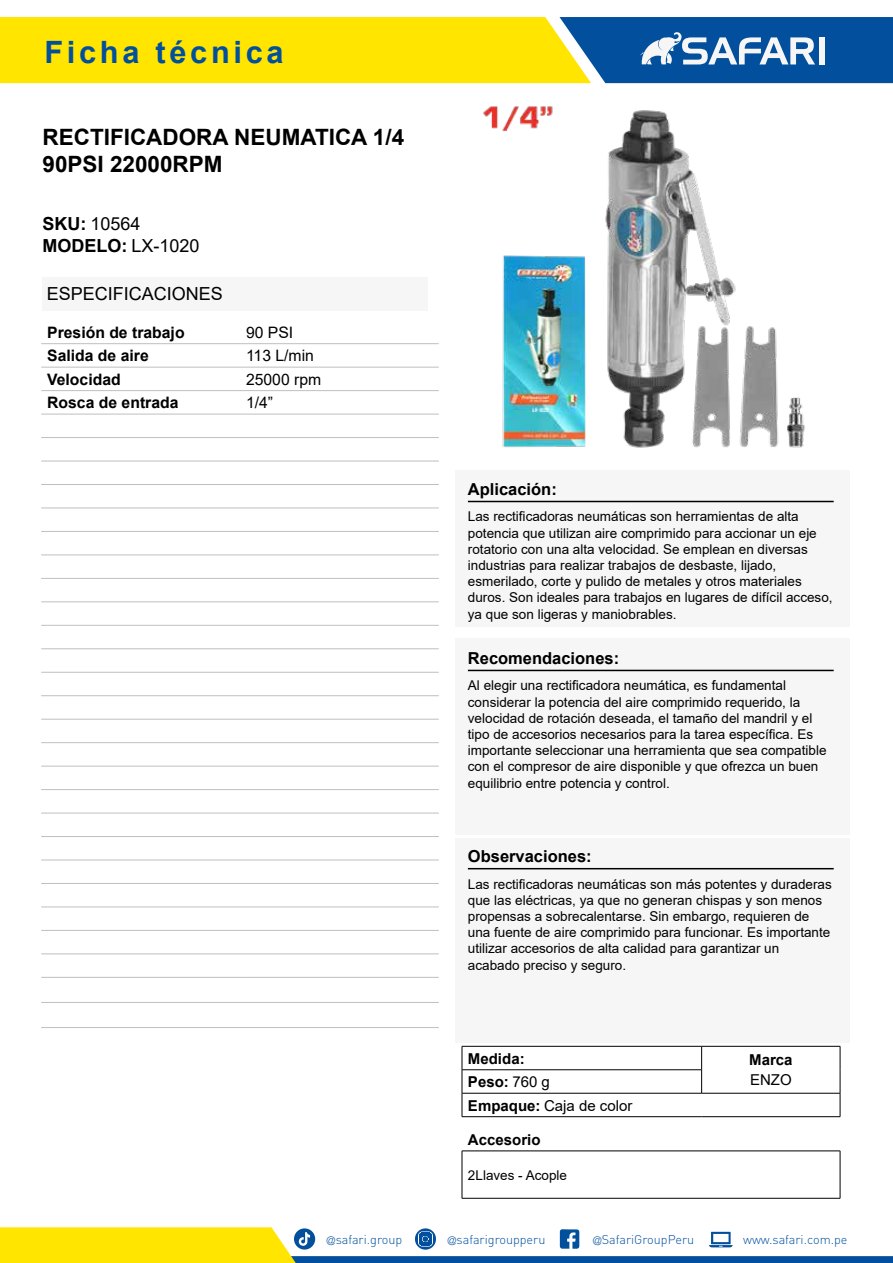
<style>
.page{position:relative;width:893px;height:1263px;background:#fff}
.page>*{position:absolute;margin:0;border:0;box-sizing:border-box;transform-origin:0 0}
.t1{font:700 30.75px "Arial";letter-spacing:.12em;color:#02509d}
.t2{font:700 22.5px/27px "Arial";color:#000}
.t3{font:18px/21.9px "Arial";color:#000}
.t4{font:700 16.5px "Arial";color:#000}
.t5{font:700 15.75px "Arial";color:#000}
.t6{font:15.75px "Arial";color:#000}
.t7{font:700 15px "Arial";color:#000}
.t8{font:15px "Arial";color:#000}
.t9{font:13.5px/16.2px "Arial";color:#000}
.t10{font:300 12.6px "DIN";color:#02509d}
.s1{font-weight:700}
.s2{font-weight:400}
.s3{font-family:"Helvetica LT Std";font-stretch:condensed;font-size:11.25px}
</style>
<div class="page">
<svg style="left:0;top:1227px;width:893px;height:36px"></svg>
<svg style="left:0;top:17px;width:893px;height:66px;background:#b1b83e"></svg>
<div style="left:819px;top:37px;width:6px;height:27px;background:#f6f6f6"></div>
<div style="left:455px;top:470px;width:395px;height:157px;background:#f6f6f6"></div>
<hr style="left:468px;top:501px;width:366px;height:1px;background:#000">
<div style="left:455px;top:638px;width:395px;height:196px;background:#f6f6f6"></div>
<hr style="left:468px;top:670px;width:366px;height:1px;background:#000">
<div style="left:455px;top:838px;width:395px;height:204px;background:#f6f6f6"></div>
<hr style="left:468px;top:868px;width:366px;height:1px;background:#000">
<hr style="left:462px;top:1151px;width:378px;height:1px;background:#000">
<hr style="left:462px;top:1151px;width:1px;height:47px;background:#000">
<hr style="left:840px;top:1151px;width:1px;height:47px;background:#000">
<hr style="left:462px;top:1198px;width:378px;height:1px;background:#000">
<hr style="left:41px;top:343px;width:199px;height:1px;background:#bfbfbf">
<hr style="left:240px;top:343px;width:199px;height:1px;background:#bfbfbf">
<hr style="left:41px;top:1027px;width:199px;height:1px;background:#bfbfbf">
<hr style="left:240px;top:1027px;width:199px;height:1px;background:#bfbfbf">
<hr style="left:41px;top:367px;width:199px;height:1px;background:#bfbfbf">
<hr style="left:240px;top:367px;width:199px;height:1px;background:#bfbfbf">
<hr style="left:41px;top:390px;width:199px;height:1px;background:#bfbfbf">
<hr style="left:240px;top:390px;width:199px;height:1px;background:#bfbfbf">
<hr style="left:41px;top:414px;width:199px;height:1px;background:#bfbfbf">
<hr style="left:240px;top:414px;width:199px;height:1px;background:#bfbfbf">
<hr style="left:41px;top:437px;width:199px;height:1px;background:#bfbfbf">
<hr style="left:240px;top:437px;width:199px;height:1px;background:#bfbfbf">
<hr style="left:41px;top:461px;width:199px;height:1px;background:#bfbfbf">
<hr style="left:240px;top:461px;width:199px;height:1px;background:#bfbfbf">
<hr style="left:41px;top:484px;width:199px;height:1px;background:#bfbfbf">
<hr style="left:240px;top:484px;width:199px;height:1px;background:#bfbfbf">
<hr style="left:41px;top:508px;width:199px;height:1px;background:#bfbfbf">
<hr style="left:240px;top:508px;width:199px;height:1px;background:#bfbfbf">
<hr style="left:41px;top:531px;width:199px;height:1px;background:#bfbfbf">
<hr style="left:240px;top:531px;width:199px;height:1px;background:#bfbfbf">
<hr style="left:41px;top:555px;width:199px;height:1px;background:#bfbfbf">
<hr style="left:240px;top:555px;width:199px;height:1px;background:#bfbfbf">
<hr style="left:41px;top:578px;width:199px;height:1px;background:#bfbfbf">
<hr style="left:240px;top:578px;width:199px;height:1px;background:#bfbfbf">
<hr style="left:41px;top:602px;width:199px;height:1px;background:#bfbfbf">
<hr style="left:240px;top:602px;width:199px;height:1px;background:#bfbfbf">
<hr style="left:41px;top:625px;width:199px;height:1px;background:#bfbfbf">
<hr style="left:240px;top:625px;width:199px;height:1px;background:#bfbfbf">
<hr style="left:41px;top:648px;width:199px;height:1px;background:#bfbfbf">
<hr style="left:240px;top:648px;width:199px;height:1px;background:#bfbfbf">
<hr style="left:41px;top:672px;width:199px;height:1px;background:#bfbfbf">
<hr style="left:240px;top:672px;width:199px;height:1px;background:#bfbfbf">
<hr style="left:41px;top:695px;width:199px;height:1px;background:#bfbfbf">
<hr style="left:240px;top:695px;width:199px;height:1px;background:#bfbfbf">
<hr style="left:41px;top:719px;width:199px;height:1px;background:#bfbfbf">
<hr style="left:240px;top:719px;width:199px;height:1px;background:#bfbfbf">
<hr style="left:41px;top:742px;width:199px;height:1px;background:#bfbfbf">
<hr style="left:240px;top:742px;width:199px;height:1px;background:#bfbfbf">
<hr style="left:41px;top:766px;width:199px;height:1px;background:#bfbfbf">
<hr style="left:240px;top:766px;width:199px;height:1px;background:#bfbfbf">
<hr style="left:41px;top:789px;width:199px;height:1px;background:#bfbfbf">
<hr style="left:240px;top:789px;width:199px;height:1px;background:#bfbfbf">
<hr style="left:41px;top:813px;width:199px;height:1px;background:#bfbfbf">
<hr style="left:240px;top:813px;width:199px;height:1px;background:#bfbfbf">
<hr style="left:41px;top:836px;width:199px;height:1px;background:#bfbfbf">
<hr style="left:240px;top:836px;width:199px;height:1px;background:#bfbfbf">
<hr style="left:41px;top:860px;width:199px;height:1px;background:#bfbfbf">
<hr style="left:240px;top:860px;width:199px;height:1px;background:#bfbfbf">
<hr style="left:41px;top:883px;width:199px;height:1px;background:#bfbfbf">
<hr style="left:240px;top:883px;width:199px;height:1px;background:#bfbfbf">
<hr style="left:41px;top:907px;width:199px;height:1px;background:#bfbfbf">
<hr style="left:240px;top:907px;width:199px;height:1px;background:#bfbfbf">
<hr style="left:41px;top:930px;width:199px;height:1px;background:#bfbfbf">
<hr style="left:240px;top:930px;width:199px;height:1px;background:#bfbfbf">
<hr style="left:41px;top:954px;width:199px;height:1px;background:#bfbfbf">
<hr style="left:240px;top:954px;width:199px;height:1px;background:#bfbfbf">
<hr style="left:41px;top:977px;width:199px;height:1px;background:#bfbfbf">
<hr style="left:240px;top:977px;width:199px;height:1px;background:#bfbfbf">
<hr style="left:41px;top:1002px;width:199px;height:1px;background:#bfbfbf">
<hr style="left:240px;top:1002px;width:199px;height:1px;background:#bfbfbf">
<img style="left:483px;top:106px;width:322px;height:342px">
<div style="left:43px;top:277px;width:385px;height:33px;background:#f6f6f6"></div>
<hr style="left:462px;top:1069px;width:239px;height:1px;background:#000">
<hr style="left:462px;top:1093px;width:240px;height:1px;background:#000">
<hr style="left:702px;top:1093px;width:138px;height:1px;background:#000">
<hr style="left:462px;top:1046px;width:240px;height:1px;background:#000">
<hr style="left:702px;top:1046px;width:138px;height:1px;background:#000">
<svg style="left:701px;top:1046px;width:1px;height:47px"></svg>
<svg style="left:462px;top:1046px;width:1px;height:70px"></svg>
<svg style="left:840px;top:1046px;width:1px;height:70px"></svg>
<hr style="left:462px;top:1116px;width:240px;height:1px;background:#000">
<hr style="left:702px;top:1116px;width:138px;height:1px;background:#000">
<h1 class="t1" style="left:44px;top:34px;width:241px">Ficha técnica</h1>
<h2 class="t2" style="left:43px;top:126px;width:363px">RECTIFICADORA NEUMATICA 1/4<br>90PSI 22000RPM</h2>
<h3 class="t3" style="left:43px;top:213px;width:158px"><span class="s1">SKU:</span> 10564<br><span class="s1">MODELO:</span> LX-1020</h3>
<h3 class="t3" style="left:47px;top:282px;width:178px">ESPECIFICACIONES</h3>
<p class="t5" style="left:47px;top:326px;width:139px">Presión de trabajo</p>
<p class="t6" style="left:246px;top:321px;width:49px">90 PSI</p>
<p class="t5" style="left:47px;top:350px;width:103px">Salida de aire</p>
<p class="t6" style="left:246px;top:345px;width:69px">113 L/min</p>
<p class="t5" style="left:47px;top:373px;width:75px">Velocidad</p>
<p class="t6" style="left:246px;top:368px;width:77px">25000 rpm</p>
<p class="t5" style="left:47px;top:397px;width:133px">Rosca de entrada</p>
<p class="t6" style="left:246px;top:393px;width:29px">1/4”</p>
<p class="t4" style="left:468px;top:483px;width:90px">Aplicación:</p>
<p class="t9" style="left:468px;top:508px;width:366px">Las rectificadoras neumáticas son herramientas de alta potencia que utilizan aire comprimido para accionar un eje rotatorio con una alta velocidad. Se emplean en diversas industrias para realizar trabajos de desbaste, lijado, esmerilado, corte y pulido de metales y otros materiales duros. Son ideales para trabajos en lugares de difícil acceso, ya que son ligeras y maniobrables.</p>
<p class="t4" style="left:468px;top:652px;width:153px">Recomendaciones:</p>
<p class="t9" style="left:468px;top:677px;width:360px">Al elegir una rectificadora neumática, es fundamental considerar la potencia del aire comprimido requerido, la velocidad de rotación deseada, el tamaño del mandril y el tipo de accesorios necesarios para la tarea específica. Es importante seleccionar una herramienta que sea compatible con el compresor de aire disponible y que ofrezca un buen equilibrio entre potencia y control.</p>
<p class="t4" style="left:468px;top:850px;width:125px">Observaciones:</p>
<p class="t9" style="left:468px;top:876px;width:365px">Las rectificadoras neumáticas son más potentes y duraderas que las eléctricas, ya que no generan chispas y son menos propensas a sobrecalentarse. Sin embargo, requieren de una fuente de aire comprimido para funcionar. Es importante utilizar accesorios de alta calidad para garantizar un acabado preciso y seguro.</p>
<p class="t7" style="left:468px;top:1053px;width:58px">Medida:</p>
<p class="t7" style="left:749px;top:1054px;width:45px">Marca</p>
<p class="t7" style="left:468px;top:1076px;width:83px">Peso: <span class="s2">760 g</span></p>
<p class="t8" style="left:750px;top:1069px;width:43px">ENZO</p>
<p class="t8" style="left:468px;top:1095px;width:166px"><span class="s1">Empaque:</span> Caja de color</p>
<p class="t7" style="left:468px;top:1134px;width:74px">Accesorio</p>
<p class="t9" style="left:468px;top:1166px;width:101px">2Llaves - Acople</p>
<p class="t10" style="left:327px;top:1234px;width:77px"><span class="s3">@</span>safari.group</p>
<p class="t10" style="left:448px;top:1234px;width:99px"><span class="s3">@</span>safarigroupperu</p>
<p class="t10" style="left:593px;top:1234px;width:103px"><span class="s3">@</span>SafariGroupPeru</p>
<p class="t10" style="left:743px;top:1234px;width:106px">www.safari.com.pe</p>
</div>
